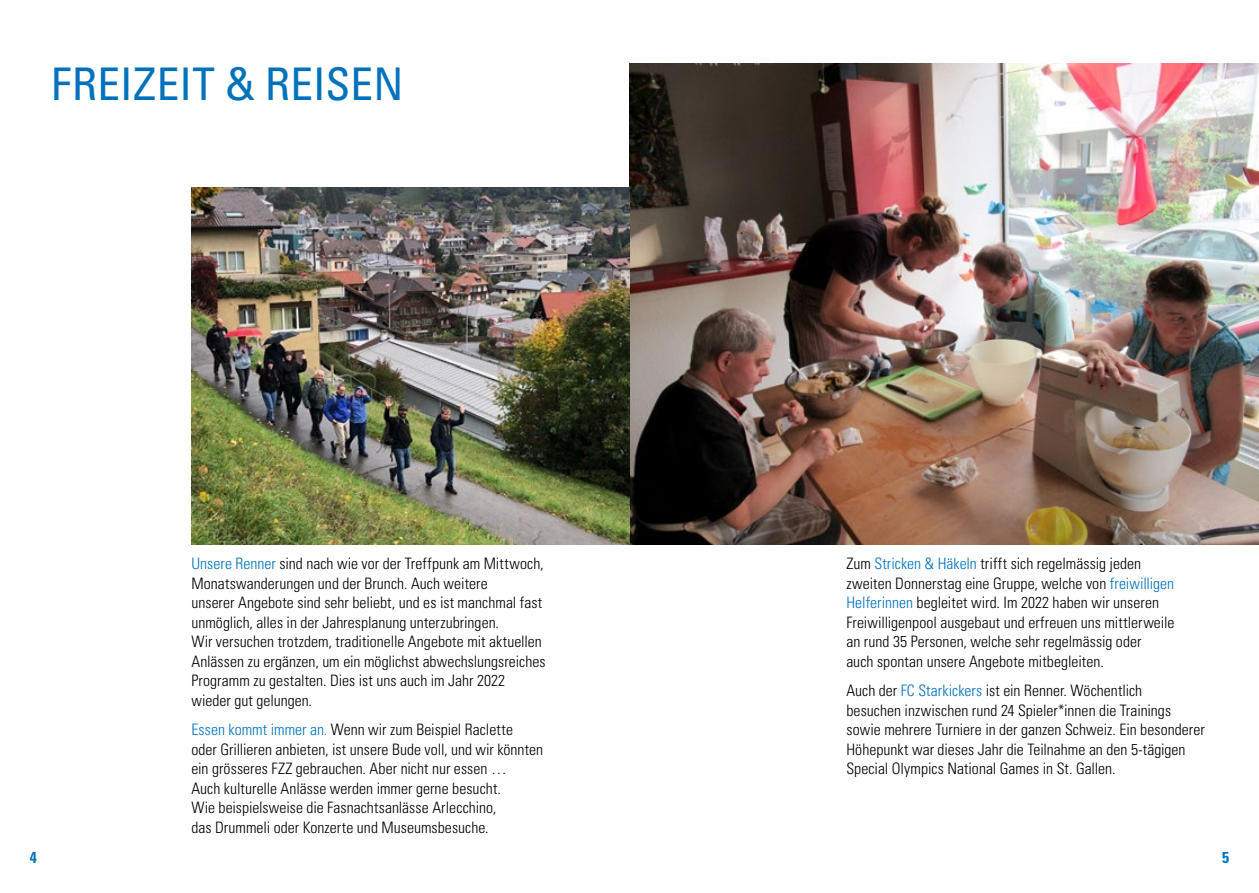
<style>
.page{position:relative;width:1259px;height:893px;background:#fff}
.page>*{position:absolute;margin:0;border:0;box-sizing:border-box;transform-origin:0 0}
.t1{font:condensed 45px "Univers";letter-spacing:.01em;color:#0072bc}
.t2{font:300 condensed 15.75px/19.5px "Univers";color:#000}
.t3{font:700 condensed 15.75px "Univers";color:#0072bc}
.s1{color:#0072bc}
</style>
<div class="page">
<img style="left:629px;top:64px;width:630px;height:480px">
<img style="left:191px;top:187px;width:438px;height:357px">
<h1 class="t1" style="left:51px;top:56px;width:354px">FREIZEIT &amp; REISEN</h1>
<p class="t3" style="left:30px;top:847px;width:8px">4</p>
<p class="t2" style="left:191px;top:554px;width:356px"><span class="s1">Unsere Renner</span> sind nach wie vor der Treffpunk am Mittwoch, Monatswanderungen und der Brunch. Auch weitere<br>unserer Angebote sind sehr beliebt, und es ist manchmal fast unmöglich, alles in der Jahresplanung unterzubringen.<br>Wir versuchen trotzdem, traditionelle Angebote mit aktuellen Anlässen zu ergänzen, um ein möglichst abwechslungsreiches Programm zu gestalten. Dies ist uns auch im Jahr 2022 wieder gut gelungen.</p>
<p class="t2" style="left:191px;top:720px;width:353px"><span class="s1">Essen kommt immer an.</span> Wenn wir zum Beispiel Raclette<br>oder Grillieren anbieten, ist unsere Bude voll, und wir könnten ein grösseres FZZ gebrauchen. Aber nicht nur essen …<br>Auch kulturelle Anlässe werden immer gerne besucht.<br>Wie beispielsweise die Fasnachtsanlässe Arlecchino,<br>das Drummeli oder Konzerte und Museumsbesuche.</p>
<p class="t2" style="left:846px;top:554px;width:329px">Zum <span class="s1">Stricken &amp; Häkeln</span> trifft sich regelmässig jeden zweiten Donnerstag eine Gruppe, welche von <span class="s1">freiwilligen Helferinnen</span> begleitet wird. Im 2022 haben wir unseren Freiwilligenpool ausgebaut und erfreuen uns mittlerweile an rund 35 Personen, welche sehr regelmässig oder<br>auch spontan unsere Angebote mitbegleiten.</p>
<p class="t2" style="left:846px;top:681px;width:360px">Auch der <span class="s1">FC Starkickers</span> ist ein Renner. Wöchentlich<br>besuchen inzwischen rund 24 Spieler*innen die Trainings sowie mehrere Turniere in der ganzen Schweiz. Ein besonderer Höhepunkt war dieses Jahr die Teilnahme an den 5-tägigen Special Olympics National Games in St. Gallen.</p>
<p class="t3" style="left:1222px;top:847px;width:8px">5</p>
</div>
